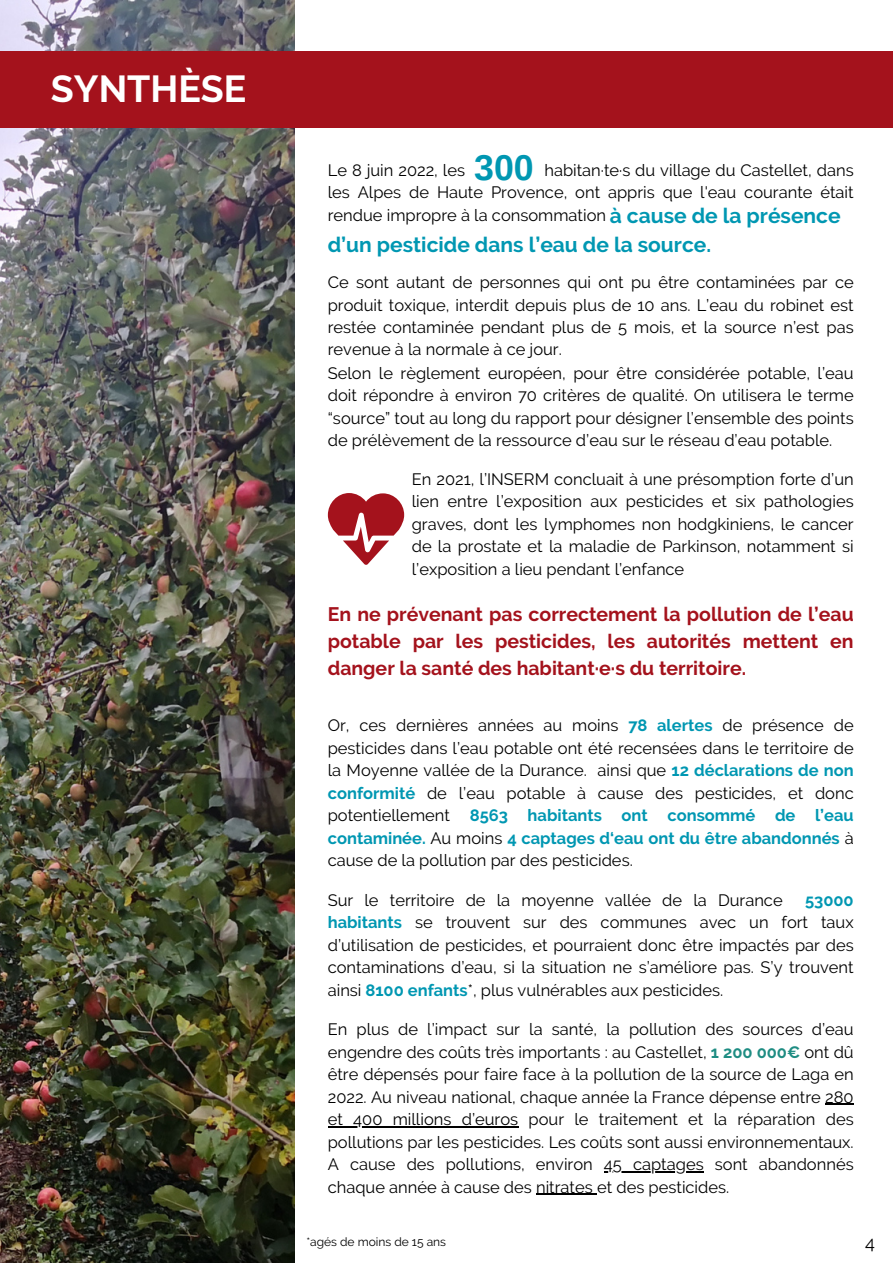
<style>
.page{position:relative;width:893px;height:1264px;background:#fff}
.page>*{position:absolute;margin:0;border:0;box-sizing:border-box;transform-origin:0 0}
.t1{font:700 37.5px "Raleway";color:#fff}
.t2{font:700 35.7px "Arimo";color:#0097b2}
.t3{font:700 21px "Raleway";color:#0097b2}
.t4{font:700 19.5px/27px "Raleway";color:#a4121c;text-align:justify}
.t5{font:18px "Raleway";color:#000}
.t6{font:16.5px/22.5px "Raleway";color:#000;text-align:justify}
.t7{font:12px "Raleway";color:#000}
.s1{font-weight:700;color:#0097b2}
.s2{font-weight:700;color:#1f8d83}
</style>
<div class="page">
<img style="left:0;top:0;width:294px;height:1262px">
<div style="left:0;top:51px;width:892px;height:77px;background:#a4121c"></div>
<svg style="left:328px;top:493px;width:76px;height:72px"></svg>
<svg style="left:825px;top:1103px;width:28px;height:1px"></svg>
<hr style="left:328px;top:1126px;width:182px;height:1px;background:#000">
<hr style="left:604px;top:1171px;width:99px;height:1px;background:#000">
<hr style="left:536px;top:1193px;width:61px;height:1px;background:#000">
<p class="t1" style="left:51px;top:66px;width:197px">SYNTHÈSE</p>
<p class="t2" style="left:474px;top:147px;width:61px">300</p>
<p class="t6" style="left:328px;top:158px;width:527px;text-indent:217px">habitan·te·s du village du Castellet, dans les Alpes de Haute Provence, ont appris que l'eau courante était rendue impropre à la consommation</p>
<p class="t6" style="left:328px;top:158px;width:139px">Le 8 juin 2022, les</p>
<p class="t3" style="left:609px;top:203px;width:232px">à cause de la présence</p>
<p class="t3" style="left:328px;top:233px;width:385px">d’un pesticide dans l’eau de la source.</p>
<p class="t6" style="left:328px;top:271px;width:527px">Ce sont autant de personnes qui ont pu être contaminées par ce produit toxique, interdit depuis plus de 10 ans. L’eau du robinet est restée contaminée pendant plus de 5 mois, et la source n’est pas revenue à la normale à ce jour.</p>
<p class="t6" style="left:328px;top:362px;width:527px">Selon le règlement européen, pour être considérée potable, l’eau doit répondre à environ 70 critères de qualité. On utilisera le terme “source” tout au long du rapport pour désigner l’ensemble des points de prélèvement de la ressource d’eau sur le réseau d’eau potable.</p>
<p class="t6" style="left:412px;top:467px;width:443px">En 2021, l’INSERM concluait à une présomption forte d’un lien entre l’exposition aux pesticides et six pathologies graves, dont les lymphomes non hodgkiniens, le cancer de la prostate et la maladie de Parkinson, notamment si l’exposition a lieu pendant l’enfance</p>
<p class="t4" style="left:328px;top:601px;width:527px">En ne prévenant pas correctement la pollution de l’eau potable par les pesticides, les autorités mettent en danger la santé des habitant·e·s du territoire.</p>
<p class="t6" style="left:328px;top:714px;width:527px">Or, ces dernières années au moins <span class="s1">78 alertes</span> de présence de pesticides dans l’eau potable ont été recensées dans le territoire de la Moyenne vallée de la Durance. ainsi que <span class="s1">12 déclarations de non conformité</span> de l’eau potable à cause des pesticides, et donc potentiellement <span class="s1">8563 habitants ont consommé de l’eau contaminée.</span> Au moins <span class="s1">4 captages d‘eau ont du être abandonnés</span> à cause de la pollution par des pesticides.</p>
<p class="t6" style="left:328px;top:888px;width:456px">Sur le territoire de la moyenne vallée de la Durance</p>
<p class="t6" style="left:328px;top:888px;width:527px;text-indent:477px"><span class="s1">53000 habitants</span> se trouvent sur des communes avec un fort taux d’utilisation de pesticides, et pourraient donc être impactés par des contaminations d’eau, si la situation ne s’améliore pas. S’y trouvent ainsi <span class="s1">8100 enfants</span>*, plus vulnérables aux pesticides.</p>
<p class="t6" style="left:328px;top:1018px;width:527px">En plus de l’impact sur la santé, la pollution des sources d’eau engendre des coûts très importants : au Castellet, <span class="s2">1 200 000€</span> ont dû être dépensés pour faire face à la pollution de la source de Laga en 2022. Au niveau national, chaque année la France dépense entre 280 et 400 millions d’euros pour le traitement et la réparation des pollutions par les pesticides. Les coûts sont aussi environnementaux.<br>A cause des pollutions, environ 45 captages sont abandonnés chaque année à cause des nitrates et des pesticides.</p>
<p class="t7" style="left:306px;top:1235px;width:141px">*agés de moins de 15 ans</p>
<p class="t5" style="left:865px;top:1231px;width:11px">4</p>
</div>
